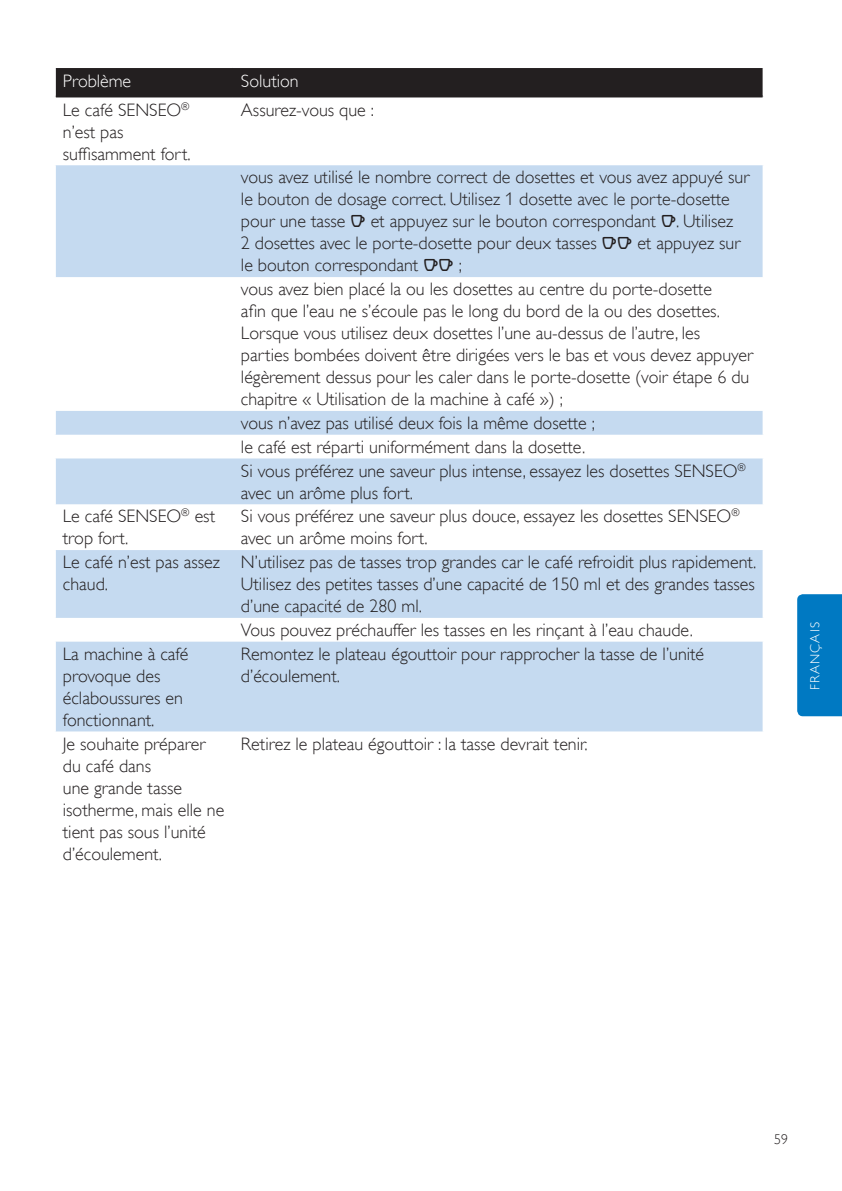
<style>
.page{position:relative;width:842px;height:1191px;background:#fff}
.page>*{position:absolute;margin:0;border:0;box-sizing:border-box;transform-origin:0 0}
.t1{font:18px/22px "Gill Sans Alt One WGL Light";color:#231f20}
.t2{font:18px "Gill Sans Alt One WGL Light";color:#fff}
.t3{font:14px "Gill Sans Alt One WGL Light";color:#231f20}
.t4{font:13.2px "Gill Sans Alt One WGL Light";color:#fff}
.s1{font-family:"Philipslll Font"}
</style>
<div class="page">
<div style="left:56px;top:68px;width:707px;height:27px;background:#231f20"></div>
<svg style="left:56px;top:165px;width:707px;height:566px;fill:#c5daf0"></svg>
<hr style="left:56px;top:95px;width:177px;height:2px;background:#231f20">
<hr style="left:233px;top:95px;width:530px;height:2px;background:#231f20">
<div style="left:797px;top:594px;width:45px;height:122px;background:#0079c2"></div>
<p class="t2" style="left:63px;top:69px;width:70px">Problème</p>
<p class="t2" style="left:241px;top:69px;width:59px">Solution</p>
<p class="t1" style="left:63px;top:99px;width:129px">Le café SENSEO<sup>® </sup>n’est pas suffisamment fort.</p>
<p class="t1" style="left:241px;top:99px;width:135px">Assurez-vous que :</p>
<p class="t1" style="left:241px;top:166px;width:510px">vous avez utilisé le nombre correct de dosettes et vous avez appuyé sur le bouton de dosage correct. Utilisez 1 dosette avec le porte-dosette pour une tasse <span class="s1">q</span> et appuyez sur le bouton correspondant <span class="s1">q</span>. Utilisez<br>2 dosettes avec le porte-dosette pour deux tasses <span class="s1">qq</span> et appuyez sur le bouton correspondant <span class="s1">qq</span> ;</p>
<p class="t1" style="left:241px;top:278px;width:513px">vous avez bien placé la ou les dosettes au centre du porte-dosette<br>afin que l’eau ne s’écoule pas le long du bord de la ou des dosettes.<br>Lorsque vous utilisez deux dosettes l’une au-dessus de l’autre, les<br>parties bombées doivent être dirigées vers le bas et vous devez appuyer légèrement dessus pour les caler dans le porte-dosette (voir étape 6 du chapitre « Utilisation de la machine à café ») ;</p>
<p class="t1" style="left:241px;top:411px;width:506px;line-height:23.8px">vous n’avez pas utilisé deux fois la même dosette ;<br>le café est réparti uniformément dans la dosette.<br>Si vous préférez une saveur plus intense, essayez les dosettes SENSEO<sup>®</sup></p>
<p class="t1" style="left:241px;top:481px;width:174px">avec un arôme plus fort.</p>
<p class="t1" style="left:63px;top:505px;width:154px">Le café SENSEO<sup>®</sup> est trop fort.</p>
<p class="t1" style="left:241px;top:505px;width:500px">Si vous préférez une saveur plus douce, essayez les dosettes SENSEO<sup>® </sup>avec un arôme moins fort.</p>
<p class="t1" style="left:63px;top:551px;width:159px">Le café n’est pas assez chaud.</p>
<p class="t1" style="left:241px;top:551px;width:517px;text-align:justify">N’utilisez pas de tasses trop grandes car le café refroidit plus rapidement.<br>Utilisez des petites tasses d’une capacité de 150 ml et des grandes tasses d’une capacité de 280 ml.</p>
<p class="t1" style="left:241px;top:619px;width:453px">Vous pouvez préchauffer les tasses en les rinçant à l’eau chaude.</p>
<p class="t1" style="left:63px;top:643px;width:127px">La machine à café provoque des éclaboussures en fonctionnant.</p>
<p class="t1" style="left:241px;top:643px;width:465px">Remontez le plateau égouttoir pour rapprocher la tasse de l’unité d’écoulement.</p>
<p class="t1" style="left:63px;top:732px;width:163px">Je souhaite préparer du café dans<br>une grande tasse isotherme, mais elle ne tient pas sous l’unité d’écoulement.</p>
<p class="t1" style="left:241px;top:732px;width:348px">Retirez le plateau égouttoir : la tasse devrait tenir.</p>
<p class="t4" style="left:806px;top:690px;width:69px;rotate:-90deg">Fran çais</p>
<p class="t3" style="left:774px;top:1130px;width:15px">59</p>
</div>
